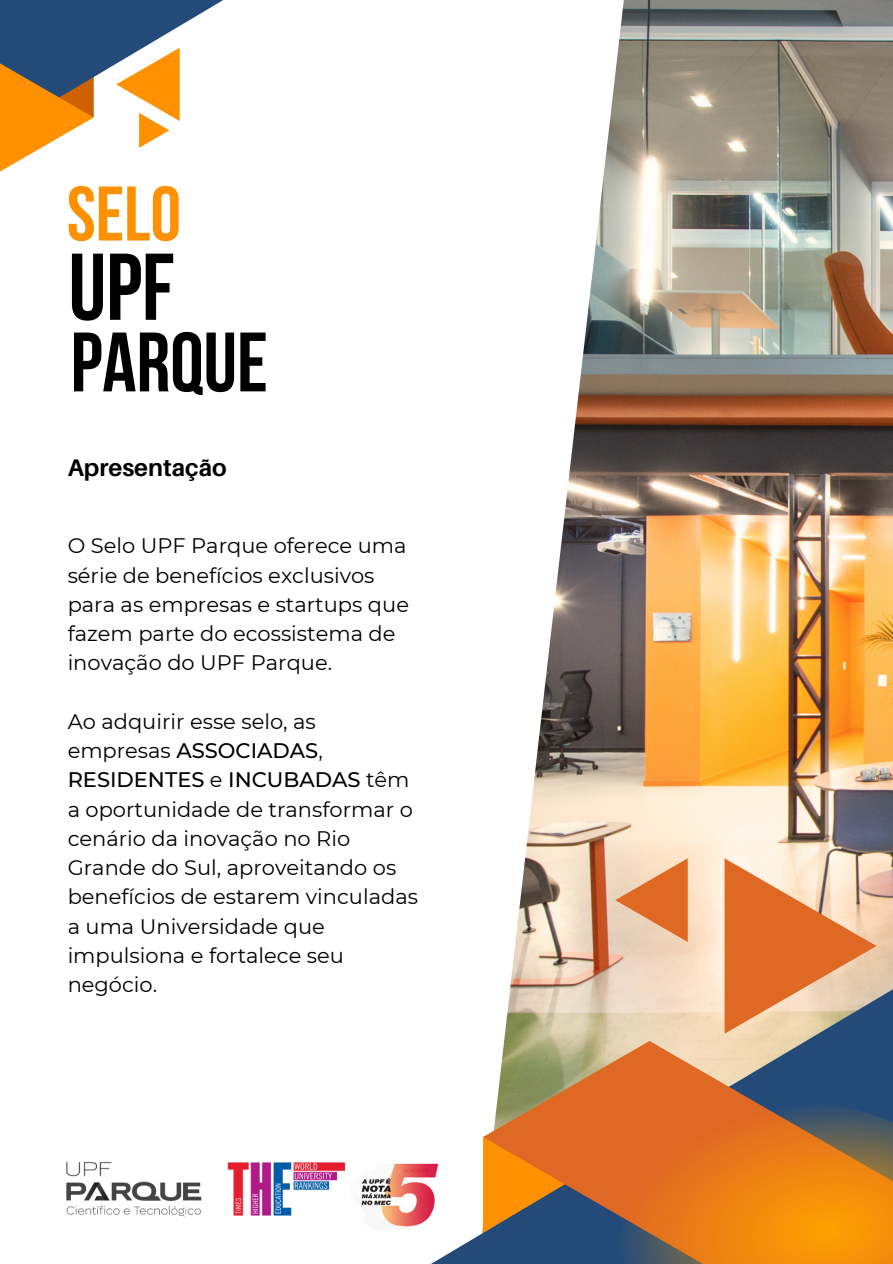
<style>
.page{position:relative;width:893px;height:1264px;background:#fff}
.page>*{position:absolute;margin:0;border:0;box-sizing:border-box;transform-origin:0 0}
.t1{font:94.5px "Bebas Neue Cyrillic";color:#000}
.t2{font:84px "Bebas Neue Cyrillic";color:#000}
.t3{font:77.1px "Bebas Neue Cyrillic";color:#ff9100}
.t4{font:700 24px "Aileron";color:#000}
.t5{font:21px/29.2px "Montserrat";color:#000}
.s1{font-weight:500}
</style>
<div class="page">
<img style="left:512px;top:0;width:380px;height:971px">
<svg style="left:0;top:0;width:223px;height:172px"></svg>
<svg style="left:724px;top:858px;width:152px;height:113px;background:#e79a68"></svg>
<svg style="left:615px;top:858px;width:72px;height:84px;background:#e7a072"></svg>
<svg style="left:432px;top:971px;width:460px;height:292px"></svg>
<svg style="left:456px;top:983px;width:436px;height:280px;background:#be8c5e"></svg>
<img style="left:66px;top:1161px;width:136px;height:56px">
<img style="left:361px;top:1160px;width:84px;height:71px">
<img style="left:227px;top:1162px;width:119px;height:54px">
<h1 class="t3" style="left:67px;top:183px;width:116px">SELO</h1>
<p class="t1" style="left:69px;top:249px;width:107px">UPF</p>
<h2 class="t2" style="left:71px;top:328px;width:199px">PARQUE</h2>
<p class="t4" style="left:68px;top:452px;width:160px">Apresentação</p>
<h2 class="t5" style="left:68px;top:531px;width:343px">O Selo UPF Parque oferece uma série de benefícios exclusivos para as empresas e startups que fazem parte do ecossistema de inovação do UPF Parque.</h2>
<h3 class="t5" style="left:68px;top:706px;width:352px">Ao adquirir esse selo, as empresas <span class="s1">ASSOCIADAS</span>,<br><span class="s1">RESIDENTES</span> e <span class="s1">INCUBADAS</span> têm a oportunidade de transformar o cenário da inovação no Rio<br>Grande do Sul, aproveitando os benefícios de estarem vinculadas a uma Universidade que impulsiona e fortalece seu negócio.</h3>
</div>
